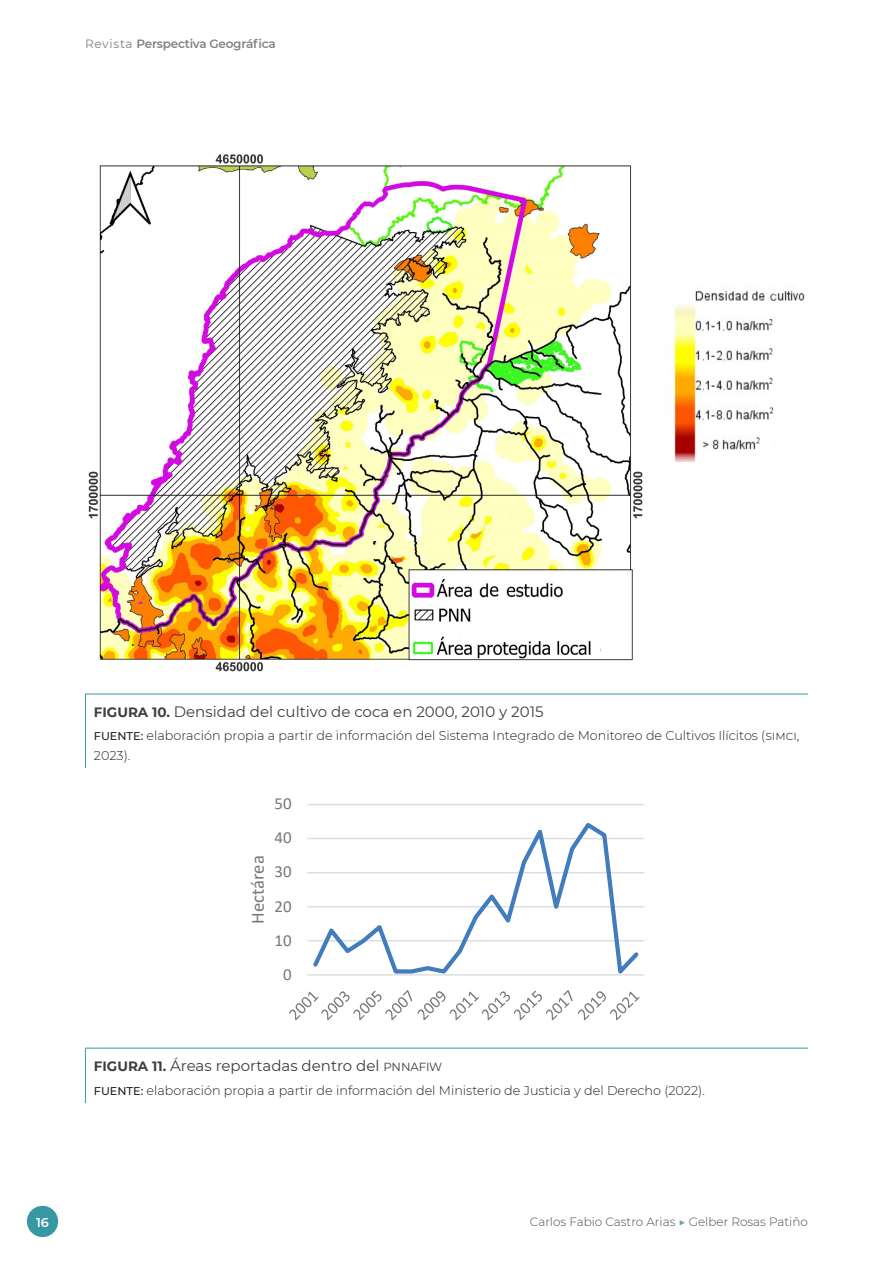
<style>
.page{position:relative;width:893px;height:1263px;background:#fff}
.page>*{position:absolute;margin:0;border:0;box-sizing:border-box;transform-origin:0 0}
.t1{font:18.6px "Calibri";color:#76787b}
.t2{font:16.8px "Calibri";color:#76787b}
.t3{font:15px "Montserrat";color:#3e3e3f}
.t4{font:300 12.75px/19.2px "Montserrat";color:#231f20}
.t5{font:600 12.75px "Montserrat";color:#fff}
.t6{font:300 12px "Montserrat";color:#4b4c4d}
.t7{font:600 12px "Montserrat";letter-spacing:-.02em;color:#808285}
.s1{font-weight:400}
.s2{font-weight:700;font-size:13.5px}
.s3{font-weight:500;font-size:11.25px}
.s4{font-size:11.7px}
.s5{color:#5da3ac}
</style>
<div class="page">
<div style="left:27px;top:1206px;width:31px;height:31px;background:#3698a3;border-radius:50%"></div>
<hr style="left:85px;top:694px;width:723px;height:1px;background:#3698a3">
<hr style="left:85px;top:694px;width:1px;height:74px;background:#3698a3">
<hr style="left:85px;top:1048px;width:723px;height:1px;background:#3698a3">
<hr style="left:85px;top:1048px;width:1px;height:55px;background:#3698a3">
<hr style="left:307px;top:940px;width:337px;height:1px;background:#dcdddf">
<hr style="left:307px;top:906px;width:337px;height:1px;background:#dcdddf">
<hr style="left:307px;top:872px;width:337px;height:1px;background:#dcdddf">
<hr style="left:307px;top:838px;width:337px;height:1px;background:#dcdddf">
<hr style="left:307px;top:804px;width:337px;height:1px;background:#dcdddf">
<hr style="left:307px;top:974px;width:337px;height:1px;background:#dcdddf">
<svg style="left:310px;top:823px;width:332px;height:153px"></svg>
<svg style="left:289px;top:990px;width:350px;height:30px"></svg>
<img style="left:88px;top:154px;width:717px;height:518px">
<p class="t7" style="left:85px;top:36px;width:192px"><span class="s1">Revista</span> Perspectiva Geográfica</p>
<p class="t3" style="left:94px;top:701px;width:451px"><span class="s2">FIGURA 10.</span> Densidad del cultivo de coca en 2000, 2010 y 2015</p>
<p class="t4" style="left:94px;top:726px;width:707px"><span class="s3">FUENTE:</span> elaboración propia a partir de información del Sistema Integrado de Monitoreo de Cultivos Ilícitos (simci,<br>2023).</p>
<h2 class="t2" style="left:275px;top:792px;width:19px">50</h2>
<h1 class="t1" style="left:245px;top:924px;width:70px;rotate:-90deg">Hectárea</h1>
<h2 class="t2" style="left:275px;top:826px;width:19px">40</h2>
<h2 class="t2" style="left:275px;top:860px;width:19px">30</h2>
<h2 class="t2" style="left:275px;top:894px;width:19px">20</h2>
<h2 class="t2" style="left:275px;top:928px;width:19px">10</h2>
<h2 class="t2" style="left:283px;top:962px;width:10px">0</h2>
<p class="t3" style="left:94px;top:1055px;width:350px"><span class="s2">FIGURA 11.</span> Áreas reportadas dentro del <span class="s4">PNNAFIW</span></p>
<p class="t4" style="left:94px;top:1080px;width:612px"><span class="s3">FUENTE:</span> elaboración propia a partir de información del Ministerio de Justicia y del Derecho (2022).</p>
<p class="t5" style="left:36px;top:1213px;width:14px">16</p>
<p class="t6" style="left:530px;top:1214px;width:280px">Carlos Fabio Castro Arias <span class="s5">▶</span> Gelber Rosas Patiño</p>
</div>
